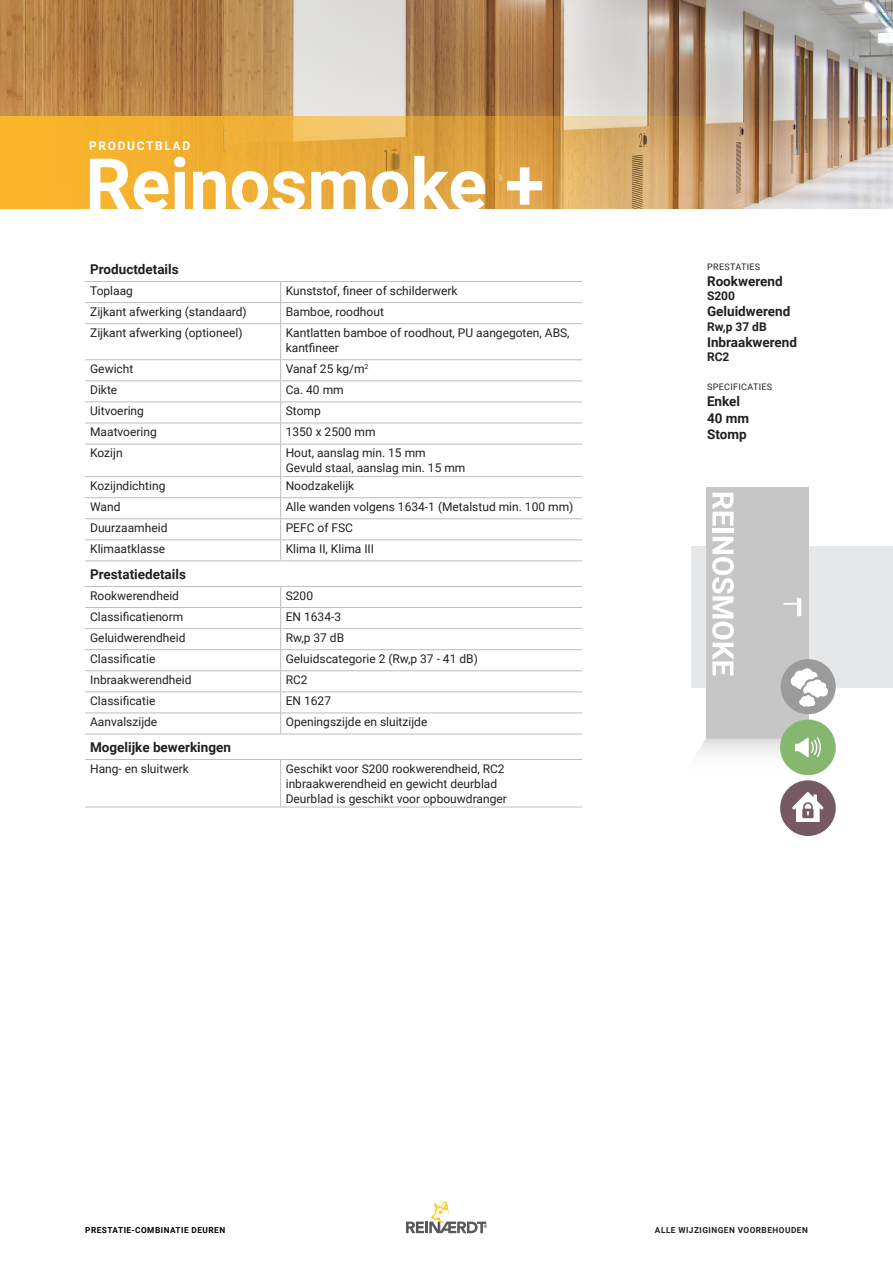
<style>
.page{position:relative;width:893px;height:1263px;background:#fff}
.page>*{position:absolute;margin:0;border:0;box-sizing:border-box;transform-origin:0 0}
.t1{font:700 72px "Roboto";color:#fff}
.t2{font:700 13.5px "Roboto";color:#231f20}
.t3{font:12px/15px "Roboto";color:#231f20}
.t4{font:700 12px "Roboto";color:#231f20}
.t5{font:700 12px "Roboto";letter-spacing:.135em;color:#fff}
.t6{font:9px "Roboto";letter-spacing:.035em;color:#231f20}
.t7{font:700 8.25px "Roboto";letter-spacing:.06em;color:#231f20}
.t8{font:700 8.25px "Roboto";letter-spacing:.06em;color:#000}
</style>
<div class="page">
<div style="left:691px;top:546px;width:202px;height:142px;background:#e6e7e9"></div>
<div style="left:706px;top:487px;width:102px;height:251px;background:#c6c6c6"></div>
<svg style="left:783px;top:598px;width:18px;height:18px"></svg>
<svg style="left:712px;top:493px;width:21px;height:33px"></svg>
<div style="left:712px;top:528px;width:21px;height:5px;background:#fff"></div>
<svg style="left:712px;top:537px;width:22px;height:138px"></svg>
<div style="left:781px;top:659px;width:55px;height:55px;background:#9c9b9b;border-radius:50%"></div>
<svg style="left:791px;top:668px;width:39px;height:41px"></svg>
<hr style="left:85px;top:281px;width:196px;height:1px;background:#bcbdc0">
<hr style="left:281px;top:281px;width:301px;height:1px;background:#bcbdc0">
<svg style="left:280px;top:282px;width:1px;height:41px"></svg>
<hr style="left:85px;top:323px;width:196px;height:1px;background:#bcbdc0">
<hr style="left:281px;top:323px;width:301px;height:1px;background:#bcbdc0">
<hr style="left:280px;top:324px;width:1px;height:35px;background:#bcbdc0">
<hr style="left:85px;top:359px;width:196px;height:1px;background:#bcbdc0">
<hr style="left:281px;top:359px;width:301px;height:1px;background:#bcbdc0">
<hr style="left:85px;top:380px;width:196px;height:1px;background:#bcbdc0">
<hr style="left:281px;top:380px;width:301px;height:1px;background:#bcbdc0">
<hr style="left:85px;top:402px;width:196px;height:1px;background:#bcbdc0">
<hr style="left:281px;top:402px;width:301px;height:1px;background:#bcbdc0">
<hr style="left:85px;top:423px;width:196px;height:1px;background:#bcbdc0">
<hr style="left:281px;top:423px;width:301px;height:1px;background:#bcbdc0">
<svg style="left:280px;top:360px;width:1px;height:84px"></svg>
<hr style="left:85px;top:444px;width:196px;height:1px;background:#bcbdc0">
<hr style="left:281px;top:444px;width:301px;height:1px;background:#bcbdc0">
<hr style="left:280px;top:444px;width:1px;height:32px;background:#bcbdc0">
<hr style="left:85px;top:476px;width:196px;height:1px;background:#bcbdc0">
<hr style="left:281px;top:476px;width:301px;height:1px;background:#bcbdc0">
<hr style="left:85px;top:497px;width:196px;height:1px;background:#bcbdc0">
<hr style="left:281px;top:497px;width:301px;height:1px;background:#bcbdc0">
<hr style="left:85px;top:518px;width:196px;height:1px;background:#bcbdc0">
<hr style="left:281px;top:518px;width:301px;height:1px;background:#bcbdc0">
<hr style="left:85px;top:539px;width:196px;height:1px;background:#bcbdc0">
<hr style="left:281px;top:539px;width:301px;height:1px;background:#bcbdc0">
<svg style="left:280px;top:477px;width:1px;height:83px"></svg>
<hr style="left:85px;top:560px;width:196px;height:1px;background:#bcbdc0">
<hr style="left:281px;top:560px;width:301px;height:1px;background:#bcbdc0">
<hr style="left:85px;top:586px;width:196px;height:1px;background:#bcbdc0">
<hr style="left:281px;top:586px;width:301px;height:1px;background:#bcbdc0">
<hr style="left:85px;top:607px;width:196px;height:1px;background:#bcbdc0">
<hr style="left:281px;top:607px;width:301px;height:1px;background:#bcbdc0">
<hr style="left:85px;top:628px;width:196px;height:1px;background:#bcbdc0">
<hr style="left:281px;top:628px;width:301px;height:1px;background:#bcbdc0">
<hr style="left:85px;top:649px;width:196px;height:1px;background:#bcbdc0">
<hr style="left:281px;top:649px;width:301px;height:1px;background:#bcbdc0">
<hr style="left:85px;top:670px;width:196px;height:1px;background:#bcbdc0">
<hr style="left:281px;top:670px;width:301px;height:1px;background:#bcbdc0">
<hr style="left:85px;top:691px;width:196px;height:1px;background:#bcbdc0">
<hr style="left:281px;top:691px;width:301px;height:1px;background:#bcbdc0">
<hr style="left:85px;top:712px;width:196px;height:1px;background:#bcbdc0">
<hr style="left:281px;top:712px;width:301px;height:1px;background:#bcbdc0">
<svg style="left:280px;top:587px;width:1px;height:147px"></svg>
<hr style="left:85px;top:734px;width:196px;height:1px;background:#bcbdc0">
<hr style="left:281px;top:734px;width:301px;height:1px;background:#bcbdc0">
<hr style="left:85px;top:759px;width:196px;height:1px;background:#bcbdc0">
<hr style="left:281px;top:759px;width:301px;height:1px;background:#bcbdc0">
<hr style="left:280px;top:760px;width:1px;height:47px;background:#bcbdc0">
<hr style="left:85px;top:807px;width:196px;height:1px;background:#bcbdc0">
<hr style="left:281px;top:807px;width:301px;height:1px;background:#bcbdc0">
<hr style="left:85px;top:302px;width:196px;height:1px;background:#bcbdc0">
<hr style="left:281px;top:302px;width:301px;height:1px;background:#bcbdc0">
<svg style="left:406px;top:1201px;width:81px;height:32px"></svg>
<img style="left:0;top:0;width:893px;height:209px">
<svg style="left:0;top:117px;width:778px;height:92px"></svg>
<div style="left:780px;top:719px;width:56px;height:56px;background:#85b86e;border-radius:50%"></div>
<div style="left:780px;top:780px;width:56px;height:56px;background:#755963;border-radius:50%"></div>
<svg style="left:697px;top:737px;width:139px;height:85px"></svg>
<p class="t5" style="left:89px;top:137px;width:102px">PRODUCTBLAD</p>
<p class="t1" style="left:85px;top:134px;width:461px">Reinosmoke +</p>
<p class="t2" style="left:90px;top:260px;width:90px">Productdetails</p>
<p class="t3" style="left:90px;top:283px;width:44px">Toplaag</p>
<p class="t3" style="left:286px;top:283px;width:173px">Kunststof, fineer of schilderwerk</p>
<p class="t3" style="left:90px;top:304px;width:158px">Zijkant afwerking (standaard)</p>
<p class="t3" style="left:286px;top:304px;width:100px">Bamboe, roodhout</p>
<p class="t3" style="left:90px;top:325px;width:154px">Zijkant afwerking (optioneel)</p>
<p class="t3" style="left:286px;top:325px;width:285px">Kantlatten bamboe of roodhout, PU aangegoten, ABS,</p>
<p class="t3" style="left:286px;top:340px;width:55px">kantfineer</p>
<p class="t3" style="left:90px;top:361px;width:45px">Gewicht</p>
<p class="t3" style="left:286px;top:361px;width:84px">Vanaf 25 kg/m<sup>2</sup></p>
<p class="t3" style="left:90px;top:382px;width:29px">Dikte</p>
<p class="t3" style="left:286px;top:382px;width:59px">Ca. 40 mm</p>
<p class="t3" style="left:90px;top:403px;width:55px">Uitvoering</p>
<p class="t3" style="left:286px;top:403px;width:37px">Stomp</p>
<p class="t3" style="left:90px;top:424px;width:68px">Maatvoering</p>
<p class="t3" style="left:286px;top:424px;width:91px">1350 x 2500 mm</p>
<p class="t3" style="left:90px;top:445px;width:34px">Kozijn</p>
<p class="t3" style="left:286px;top:445px;width:141px">Hout, aanslag min. 15 mm</p>
<p class="t3" style="left:286px;top:460px;width:181px">Gevuld staal, aanslag min. 15 mm</p>
<p class="t3" style="left:90px;top:478px;width:77px">Kozijndichting</p>
<p class="t3" style="left:286px;top:478px;width:70px">Noodzakelijk</p>
<p class="t3" style="left:90px;top:499px;width:32px">Wand</p>
<p class="t3" style="left:286px;top:499px;width:289px">Alle wanden volgens 1634-1 (Metalstud min. 100 mm)</p>
<p class="t3" style="left:90px;top:520px;width:79px">Duurzaamheid</p>
<p class="t3" style="left:286px;top:520px;width:69px">PEFC of FSC</p>
<p class="t3" style="left:90px;top:541px;width:77px">Klimaatklasse</p>
<p class="t3" style="left:286px;top:541px;width:90px">Klima II, Klima III</p>
<p class="t2" style="left:90px;top:564px;width:97px">Prestatiedetails</p>
<p class="t3" style="left:90px;top:587px;width:90px">Rookwerendheid</p>
<p class="t3" style="left:286px;top:587px;width:29px">S200</p>
<p class="t3" style="left:90px;top:608px;width:95px">Classificatienorm</p>
<p class="t3" style="left:286px;top:608px;width:57px">EN 1634-3</p>
<p class="t3" style="left:90px;top:630px;width:97px">Geluidwerendheid</p>
<p class="t3" style="left:286px;top:630px;width:60px">Rw,p 37 dB</p>
<p class="t3" style="left:90px;top:651px;width:67px">Classificatie</p>
<p class="t3" style="left:286px;top:651px;width:194px">Geluidscategorie 2 (Rw,p 37 - 41 dB)</p>
<p class="t3" style="left:90px;top:672px;width:103px">Inbraakwerendheid</p>
<p class="t3" style="left:286px;top:672px;width:23px">RC2</p>
<p class="t3" style="left:90px;top:693px;width:67px">Classificatie</p>
<p class="t3" style="left:286px;top:693px;width:47px">EN 1627</p>
<p class="t3" style="left:90px;top:714px;width:69px">Aanvalszijde</p>
<p class="t3" style="left:286px;top:714px;width:143px">Openingszijde en sluitzijde</p>
<p class="t2" style="left:90px;top:737px;width:142px">Mogelijke bewerkingen</p>
<p class="t3" style="left:90px;top:760px;width:100px">Hang- en sluitwerk</p>
<p class="t3" style="left:286px;top:760px;width:223px">Geschikt voor S200 rookwerendheid, RC2 inbraakwerendheid en gewicht deurblad<br>Deurblad is geschikt voor opbouwdranger</p>
<p class="t6" style="left:707px;top:260px;width:55px">PRESTATIES</p>
<p class="t2" style="left:707px;top:272px;width:77px">Rookwerend</p>
<p class="t4" style="left:707px;top:287px;width:30px">S200</p>
<p class="t2" style="left:707px;top:302px;width:85px">Geluidwerend</p>
<p class="t4" style="left:707px;top:318px;width:61px">Rw,p 37 dB</p>
<p class="t2" style="left:707px;top:333px;width:91px">Inbraakwerend</p>
<p class="t4" style="left:707px;top:349px;width:24px">RC2</p>
<p class="t6" style="left:707px;top:381px;width:67px">SPECIFICATIES</p>
<p class="t2" style="left:707px;top:392px;width:35px">Enkel</p>
<p class="t2" style="left:707px;top:408px;width:44px">40 mm</p>
<p class="t2" style="left:707px;top:425px;width:41px">Stomp</p>
<p class="t8" style="left:85px;top:1224px;width:141px">PRESTATIE-COMBINATIE DEUREN</p>
<p class="t7" style="left:655px;top:1224px;width:154px">ALLE WIJZIGINGEN VOORBEHOUDEN</p>
</div>
